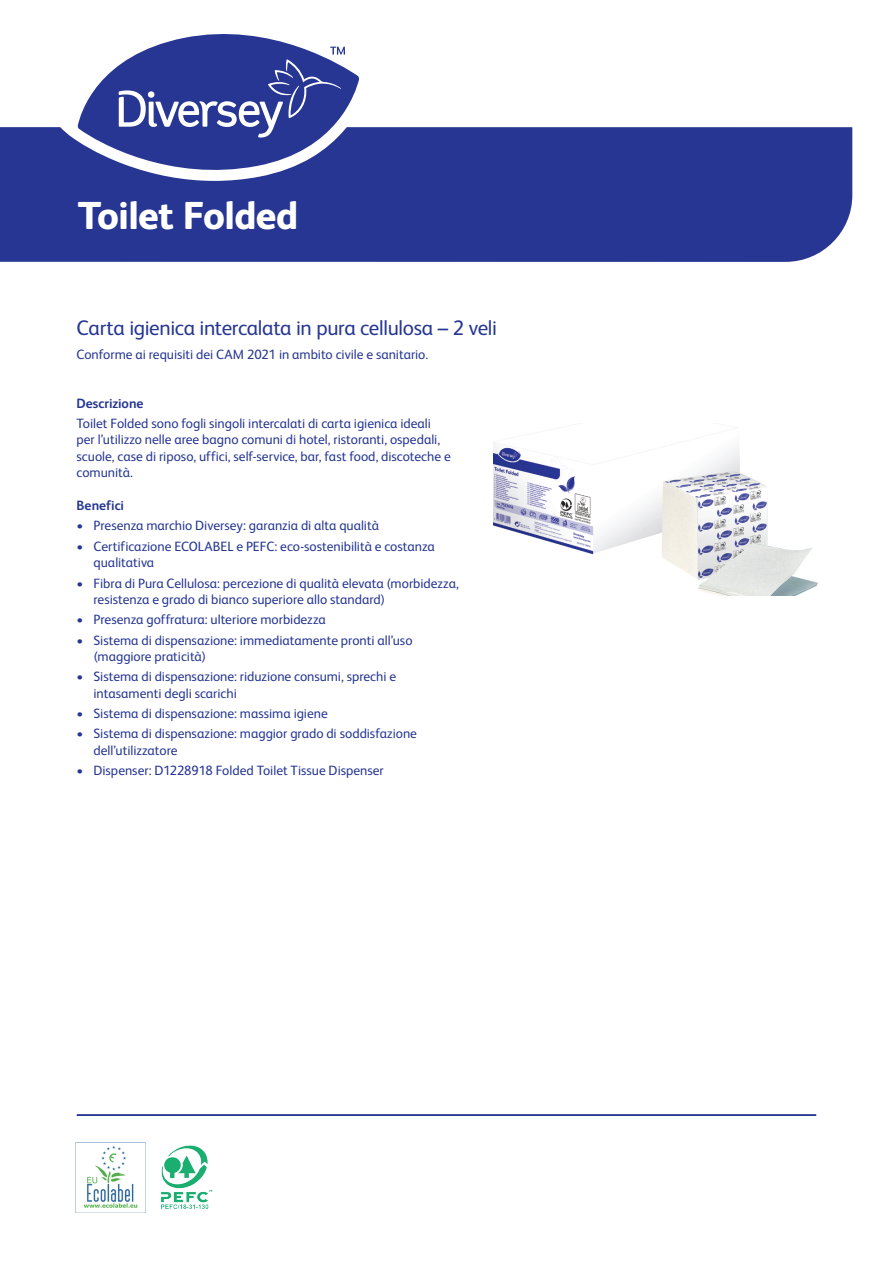
<style>
.page{position:relative;width:893px;height:1263px;background:#fff}
.page>*{position:absolute;margin:0;border:0;box-sizing:border-box;transform-origin:0 0}
.t1{font:800 39px "FS Albert Pro";letter-spacing:-.02em;color:#fff}
.Product_Description{font:21px "FS Albert Pro";letter-spacing:-.02em;color:#263692}
.Maintext{font:13.5px/16.2px "FS Albert Pro";letter-spacing:-.005em;color:#263692}
.Subheads{font:13.5px "FS Albert Pro";letter-spacing:-.005em;color:#263692}
.Subheads-2{font:700 13.5px "FS Albert Pro";letter-spacing:-.005em;color:#263692}
</style>
<div class="page">
<div style="left:0;top:127px;width:852px;height:135px;background:#263692"></div>
<img style="left:493px;top:427px;width:324px;height:168px">
<hr style="left:77px;top:1114px;width:739px;height:2px;background:#263692">
<img style="left:83px;top:1146px;width:55px;height:62px">
<img style="left:161px;top:1145px;width:52px;height:64px">
<svg style="left:58px;top:78px;width:316px;height:103px"></svg>
<svg style="left:78px;top:34px;width:281px;height:148px;fill:#263692"></svg>
<svg style="left:119px;top:47px;width:226px;height:91px;background:#4a58a4"></svg>
<p class="t1" style="left:78px;top:185px;width:222px">Toilet Folded</p>
<p class="Product_Description" style="left:77px;top:313px;width:422px">Carta igienica intercalata in pura cellulosa – 2 veli</p>
<p class="Subheads" style="left:77px;top:345px;width:353px">Conforme ai requisiti dei CAM 2021 in ambito civile e sanitario.</p>
<p class="Subheads-2" style="left:77px;top:394px;width:69px">Descrizione</p>
<p class="Maintext" style="left:77px;top:414px;width:376px">Toilet Folded sono fogli singoli intercalati di carta igienica ideali per l’utilizzo nelle aree bagno comuni di hotel, ristoranti, ospedali, scuole, case di riposo, uffici, self-service, bar, fast food, discoteche e comunità.</p>
<p class="Subheads-2" style="left:77px;top:496px;width:49px">Benefici</p>
<p class="Maintext" style="left:77px;top:517px;width:304px">• Presenza marchio Diversey: garanzia di alta qualità</p>
<p class="Maintext" style="left:94px;top:537px;width:343px;text-indent:-17px">• Certificazione ECOLABEL e PEFC: eco-sostenibilità e costanza qualitativa</p>
<p class="Maintext" style="left:94px;top:574px;width:367px;text-indent:-17px">• Fibra di Pura Cellulosa: percezione di qualità elevata (morbidezza, resistenza e grado di bianco superiore allo standard)</p>
<p class="Maintext" style="left:77px;top:610px;width:251px">• Presenza goffratura: ulteriore morbidezza</p>
<p class="Maintext" style="left:94px;top:631px;width:321px;text-indent:-17px">• Sistema di dispensazione: immediatamente pronti all’uso (maggiore praticità)</p>
<p class="Maintext" style="left:94px;top:667px;width:304px;text-indent:-17px">• Sistema di dispensazione: riduzione consumi, sprechi e intasamenti degli scarichi</p>
<p class="Maintext" style="left:77px;top:704px;width:253px">• Sistema di dispensazione: massima igiene</p>
<p class="Maintext" style="left:94px;top:725px;width:325px;text-indent:-17px">• Sistema di dispensazione: maggior grado di soddisfazione dell’utilizzatore</p>
<p class="Maintext" style="left:77px;top:761px;width:309px">• Dispenser: D1228918 Folded Toilet Tissue Dispenser</p>
</div>
